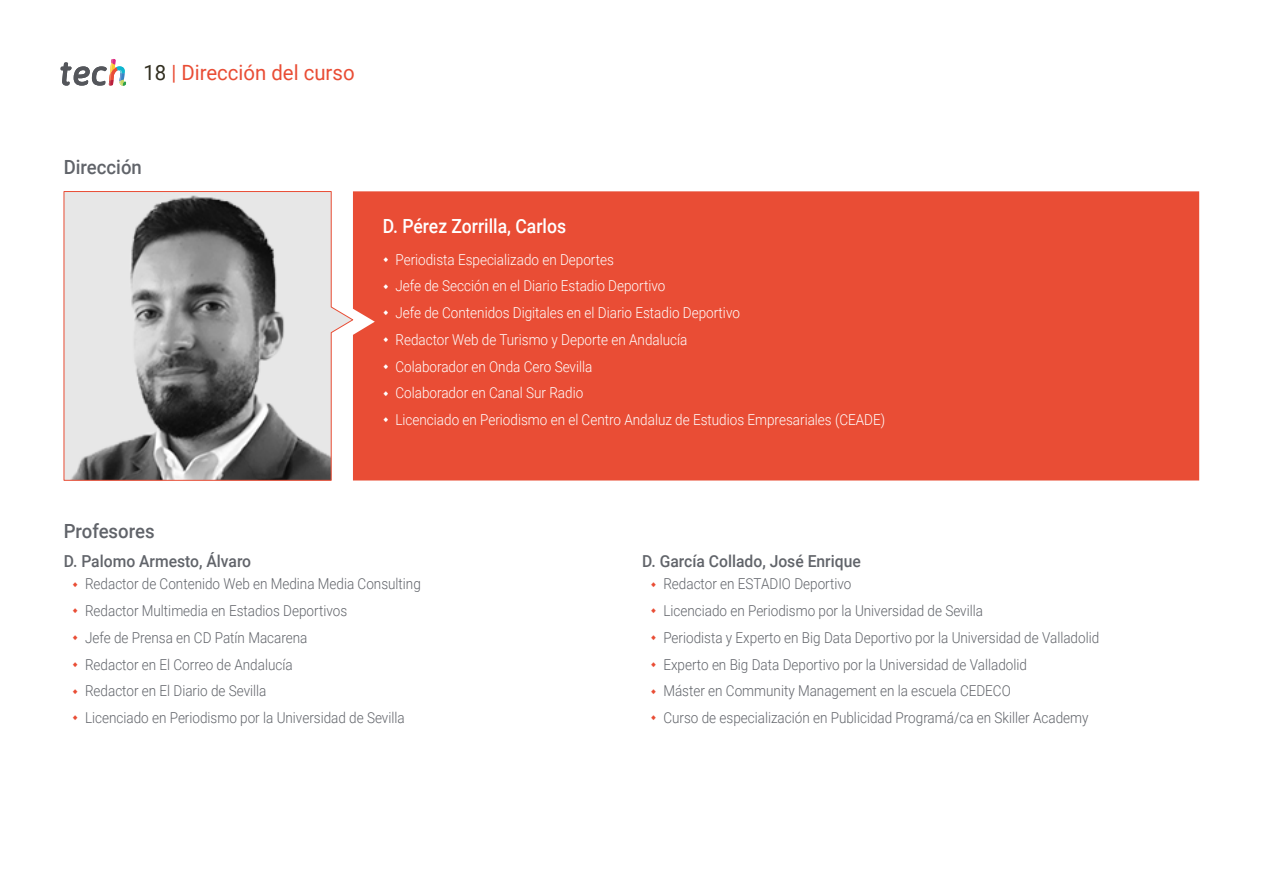
<style>
.page{position:relative;width:1263px;height:893px;background:#fff}
.page>*{position:absolute;margin:0;border:0;box-sizing:border-box;transform-origin:0 0}
.t1{font:21px "Roboto";color:#e94d35}
.t2{font:500 19.5px "Roboto";color:#fff;scale:.9 1}
.t3{font:500 19.5px "Roboto";color:#61646a;scale:.95 1}
.t4{font:500 16.5px "Roboto";color:#61646a;scale:.95 1}
.t5{font:300 15px/26.7px "Roboto";color:#61646a;scale:.9 1}
.t6{font:300 15px/26.7px "Roboto";color:#fff;scale:.9 1}
.s1{color:#312e20}
</style>
<div class="page">
<svg style="left:61px;top:59px;width:65px;height:27px"></svg>
<div style="left:353px;top:191px;width:846px;height:289px;background:#e94d35"></div>
<svg style="left:64px;top:191px;width:289px;height:290px;background:#adacab"></svg>
<svg style="left:384px;top:257px;width:4px;height:5px"></svg>
<svg style="left:384px;top:284px;width:4px;height:5px"></svg>
<svg style="left:384px;top:310px;width:4px;height:5px"></svg>
<svg style="left:384px;top:337px;width:4px;height:5px"></svg>
<svg style="left:384px;top:364px;width:4px;height:5px"></svg>
<svg style="left:384px;top:391px;width:4px;height:5px"></svg>
<svg style="left:384px;top:417px;width:4px;height:5px"></svg>
<h1 class="t1" style="left:144px;top:57px;width:213px"><span class="s1">18</span> | Dirección del curso</h1>
<h2 class="t3" style="left:64px;top:154px;width:84px">Dirección</h2>
<h2 class="t2" style="left:383px;top:212px;width:205px">D. Pérez Zorrilla, Carlos</h2>
<p class="t6" style="left:395px;top:245px;width:546px">Periodista Especializado en Deportes<br>Jefe de Sección en el Diario Estadio Deportivo<br>Jefe de Contenidos Digitales en el Diario Estadio Deportivo<br>Redactor Web de Turismo y Deporte en Andalucía<br>Colaborador en Onda Cero Sevilla<br>Colaborador en Canal Sur Radio<br>Licenciado en Periodismo en el Centro Andaluz de Estudios Empresariales (CEADE)</p>
<h2 class="t3" style="left:64px;top:517px;width:97px">Profesores</h2>
<p class="t4" style="left:64px;top:550px;width:199px">D. Palomo Armesto, Álvaro</p>
<p class="t5" style="left:85px;top:570px;width:375px">Redactor de Contenido Web en Medina Media Consulting Redactor Multimedia en Estadios Deportivos<br>Jefe de Prensa en CD Patín Macarena<br>Redactor en El Correo de Andalucía<br>Redactor en El Diario de Sevilla<br>Licenciado en Periodismo por la Universidad de Sevilla</p>
<p class="t4" style="left:642px;top:550px;width:232px">D. García Collado, José Enrique</p>
<p class="t5" style="left:663px;top:570px;width:486px">Redactor en ESTADIO Deportivo<br>Licenciado en Periodismo por la Universidad de Sevilla<br>Periodista y Experto en Big Data Deportivo por la Universidad de Valladolid Experto en Big Data Deportivo por la Universidad de Valladolid<br>Máster en Community Management en la escuela CEDECO<br>Curso de especialización en Publicidad Programá/ca en Skiller Academy</p>
</div>
